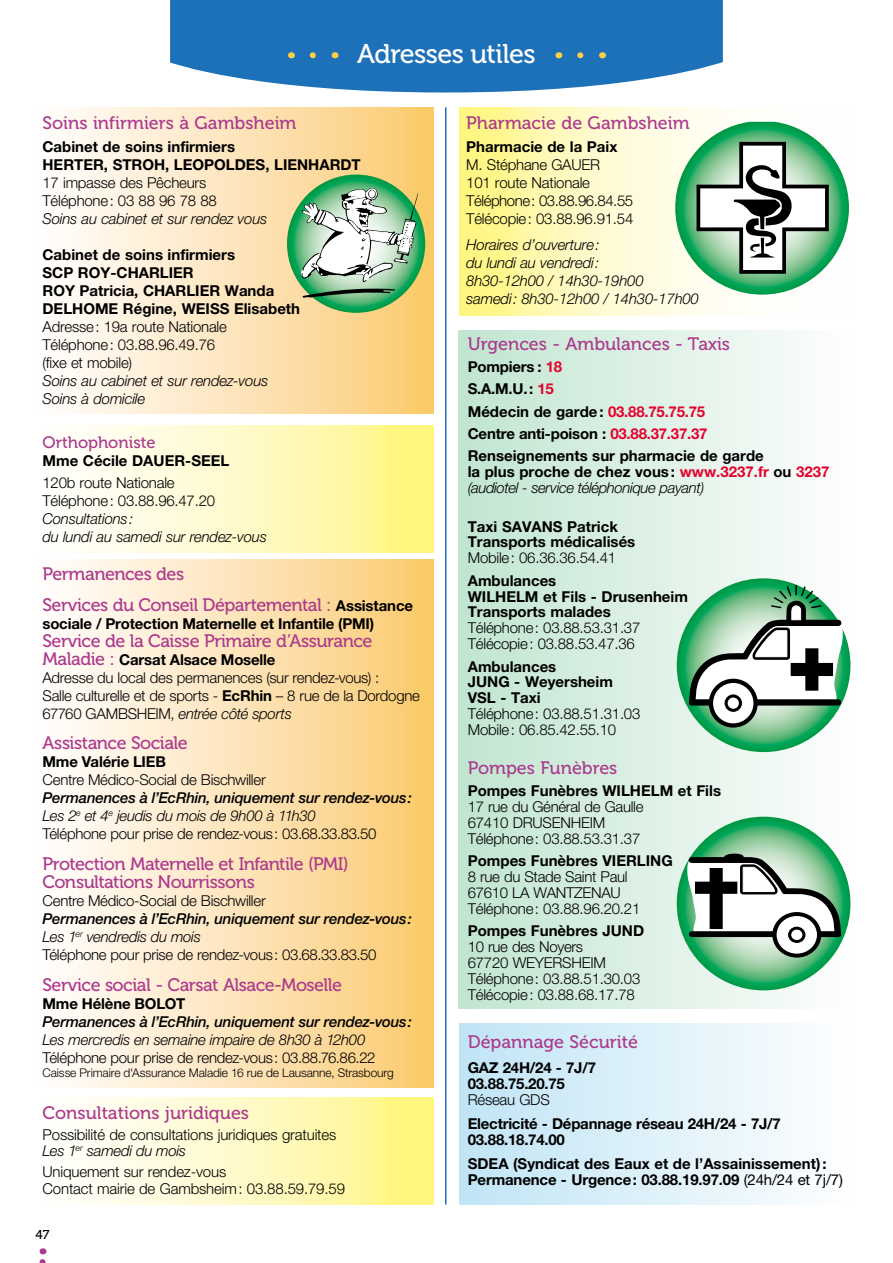
<style>
.page{position:relative;width:893px;height:1263px;background:#fff}
.page>*{position:absolute;margin:0;border:0;box-sizing:border-box;transform-origin:0 0}
.t1{font:27px "Museo 500";letter-spacing:-.02em;color:#fff}
.t2{font:18px/30.8px "Museo 500";letter-spacing:-.02em;color:#ab3a8d}
.t3{font:18px "Museo 500";color:#ab3a8d}
.t4{font:16.5px "Museo 500";color:#ab3a8d}
.t5{font:300 15px/18px "Ford";letter-spacing:-.015em;color:#000}
.t6{font:700 15px/15.9px "Ford";color:#000}
.t7{font:italic 300 15px/18px "Helvetica Neue";letter-spacing:-.015em;color:#000}
.t8{font:italic 500 15px "Ford";letter-spacing:-.015em;color:#000}
.t9{font:12.75px "Museo 500";color:#000}
.t10{font:300 12px "Ford";letter-spacing:-.01em;color:#000}
.s1{font-family:"Ford";font-weight:700;font-size:15px;color:#000}
.s2{font-family:"Museo 500";font-weight:400;font-size:18px;color:#ab3a8d}
.s3{font-weight:700}
.s4{font-style:italic}
.s5{color:#e4032e}
.s6{font-weight:400}
</style>
<div class="page">
<div style="left:458px;top:330px;width:399px;height:679px;background:linear-gradient(to right,#c1e5d0,#fefefe)"></div>
<div style="left:459px;top:1023px;width:400px;height:181px;background:linear-gradient(to right,#c0e4f6,#fffeff)"></div>
<hr style="left:445px;top:107px;width:1px;height:1097px;background:#1d71b8">
<div style="left:34px;top:425px;width:400px;height:127px;background:linear-gradient(to right,#fff,#fff582)"></div>
<div style="left:34px;top:1097px;width:400px;height:107px;background:linear-gradient(to right,#fff,#fff582)"></div>
<svg style="left:677px;top:578px;width:173px;height:174px;background:#21a85f"></svg>
<svg style="left:689px;top:585px;width:154px;height:143px"></svg>
<div style="left:34px;top:107px;width:400px;height:307px;background:linear-gradient(to right,#fff,#faca6f)"></div>
<svg style="left:287px;top:175px;width:138px;height:138px;background:#2eac66"></svg>
<svg style="left:301px;top:187px;width:117px;height:95px"></svg>
<svg style="left:303px;top:288px;width:92px;height:10px"></svg>
<svg style="left:40px;top:1248px;width:6px;height:15px"></svg>
<svg style="left:170px;top:0;width:553px;height:93px;background:#347fbe"></svg>
<svg style="left:313px;top:52px;width:11px;height:6px"></svg>
<svg style="left:580px;top:52px;width:11px;height:6px"></svg>
<div style="left:34px;top:560px;width:400px;height:527px;background:linear-gradient(to right,#fff,#fbca6f)"></div>
<svg style="left:459px;top:107px;width:317px;height:208px;background:#fef9bf"></svg>
<svg style="left:677px;top:817px;width:173px;height:173px;background:#3fb170"></svg>
<svg style="left:687px;top:852px;width:154px;height:105px"></svg>
<div style="left:777px;top:916px;width:40px;height:38px;background:#fff;border-radius:50%"></div>
<svg style="left:788px;top:927px;width:17px;height:16px"></svg>
<div style="left:791px;top:929px;width:11px;height:11px;background:#fff;border-radius:50%"></div>
<svg style="left:675px;top:122px;width:174px;height:173px"></svg>
<h1 class="t1" style="left:357px;top:39px;width:180px">Adresses utiles</h1>
<p class="t3" style="left:43px;top:113px;width:255px">Soins infirmiers à Gambsheim</p>
<p class="t6" style="left:43px;top:137px;width:320px;line-height:18px">Cabinet de soins infirmiers<br>HERTER, STROH, LEOPOLDES, LIENHARDT</p>
<p class="t5" style="left:43px;top:173px;width:176px">17 impasse des Pêcheurs<br>Téléphone: 03 88 96 78 88</p>
<p class="t7" style="left:43px;top:209px;width:226px">Soins au cabinet et sur rendez vous</p>
<p class="t6" style="left:43px;top:245px;width:259px;line-height:18px">Cabinet de soins infirmiers<br>SCP ROY-CHARLIER<br>ROY Patricia, CHARLIER Wanda<br>DELHOME Régine, WEISS Elisabeth</p>
<p class="t5" style="left:43px;top:317px;width:186px">Adresse: 19a route Nationale<br>Téléphone: 03.88.96.49.76 (fixe et mobile)</p>
<p class="t7" style="left:43px;top:371px;width:227px">Soins au cabinet et sur rendez-vous<br>Soins à domicile</p>
<p class="t4" style="left:43px;top:433px;width:115px">Orthophoniste</p>
<p class="t6" style="left:43px;top:452px;width:188px">Mme Cécile DAUER-SEEL</p>
<p class="t5" style="left:43px;top:473px;width:174px">120b route Nationale<br>Téléphone: 03.88.96.47.20</p>
<p class="t7" style="left:43px;top:510px;width:226px">Consultations:<br>du lundi au samedi sur rendez-vous</p>
<p class="t2" style="left:43px;top:559px;width:372px">Permanences des<br>Services du Conseil Départemental : <span class="s1">Assistance</span></p>
<p class="t6" style="left:43px;top:615px;width:333px">sociale / Protection Maternelle et Infantile (PMI)</p>
<p class="t2" style="left:43px;top:625px;width:331px">Service de la Caisse Primaire d’Assurance</p>
<p class="t5" style="left:43px;top:650px;width:379px"><span class="s2">Maladie :</span> <span class="s3">Carsat Alsace Moselle<br></span>Adresse du local des permanences (sur rendez-vous) :<br>Salle culturelle et de sports - <span class="s3">EcRhin</span> – 8 rue de la Dordogne 67760 GAMBSHEIM, <span class="s4">entrée côté sports</span></p>
<p class="t2" style="left:43px;top:728px;width:147px">Assistance Sociale</p>
<p class="t6" style="left:43px;top:754px;width:125px">Mme Valérie LIEB</p>
<p class="t5" style="left:43px;top:771px;width:225px">Centre Médico-Social de Bischwiller</p>
<p class="t8" style="left:43px;top:789px;width:371px">Permanences à l’EcRhin, uniquement sur rendez-vous:</p>
<p class="t7" style="left:43px;top:807px;width:275px">Les 2<sup>e</sup> et 4<sup>e</sup> jeudis du mois de 9h00 à 11h30</p>
<p class="t5" style="left:43px;top:825px;width:336px">Téléphone pour prise de rendez-vous: 03.68.33.83.50</p>
<p class="t2" style="left:43px;top:855px;width:308px;line-height:18px">Protection Maternelle et Infantile (PMI)<br>Consultations Nourrissons</p>
<p class="t5" style="left:43px;top:891px;width:225px">Centre Médico-Social de Bischwiller</p>
<p class="t8" style="left:43px;top:910px;width:371px">Permanences à l’EcRhin, uniquement sur rendez-vous:</p>
<p class="t7" style="left:43px;top:928px;width:160px">Les 1<sup>er</sup> vendredis du mois</p>
<p class="t5" style="left:43px;top:945px;width:336px">Téléphone pour prise de rendez-vous: 03.68.33.83.50</p>
<p class="t2" style="left:43px;top:970px;width:301px">Service social - Carsat Alsace-Moselle</p>
<p class="t6" style="left:43px;top:995px;width:144px">Mme Hélène BOLOT</p>
<p class="t8" style="left:43px;top:1013px;width:371px">Permanences à l’EcRhin, uniquement sur rendez-vous:</p>
<p class="t7" style="left:43px;top:1030px;width:324px">Les mercredis en semaine impaire de 8h30 à 12h00</p>
<p class="t5" style="left:43px;top:1048px;width:335px">Téléphone pour prise de rendez-vous: 03.88.76.86.22</p>
<p class="t10" style="left:43px;top:1066px;width:353px">Caisse Primaire d'Assurance Maladie 16 rue de Lausanne, Strasbourg</p>
<p class="t3" style="left:43px;top:1103px;width:208px">Consultations juridiques</p>
<p class="t5" style="left:43px;top:1125px;width:295px">Possibilité de consultations juridiques gratuites</p>
<p class="t7" style="left:43px;top:1142px;width:145px">Les 1<sup>er</sup> samedi du mois</p>
<p class="t5" style="left:43px;top:1163px;width:304px;line-height:16.5px">Uniquement sur rendez-vous<br>Contact mairie de Gambsheim: 03.88.59.79.59</p>
<p class="t9" style="left:36px;top:1227px;width:16px">47</p>
<p class="t3" style="left:466px;top:113px;width:225px">Pharmacie de Gambsheim</p>
<p class="t6" style="left:466px;top:138px;width:153px">Pharmacie de la Paix</p>
<p class="t5" style="left:466px;top:155px;width:169px">M. Stéphane GAUER<br>101 route Nationale<br>Téléphone: 03.88.96.84.55<br>Télécopie: 03.88.96.91.54</p>
<p class="t7" style="left:466px;top:236px;width:234px">Horaires d’ouverture:<br>du lundi au vendredi:<br>8h30-12h00 / 14h30-19h00<br>samedi: 8h30-12h00 / 14h30-17h00</p>
<p class="t3" style="left:468px;top:334px;width:264px">Urgences - Ambulances - Taxis</p>
<p class="t6" style="left:468px;top:355px;width:298px;line-height:22.4px">Pompiers : <span class="s5">18<br></span>S.A.M.U.: <span class="s5">15<br></span>Médecin de garde: <span class="s5">03.88.75.75.75<br></span>Centre anti-poison : <span class="s5">03.88.37.37.37<br></span>Renseignements sur pharmacie de garde</p>
<p class="t6" style="left:468px;top:463px;width:363px">la plus proche de chez vous: <span class="s5">www.3237.fr</span> ou <span class="s5">3237</span></p>
<p class="t7" style="left:468px;top:478px;width:238px">(audiotel - service téléphonique payant)</p>
<p class="t6" style="left:468px;top:518px;width:169px">Taxi SAVANS Patrick<br>Transports médicalisés</p>
<p class="t5" style="left:468px;top:549px;width:150px">Mobile: 06.36.36.54.41</p>
<p class="t6" style="left:468px;top:572px;width:222px">Ambulances<br>WILHELM et Fils - Drusenheim<br>Transports malades</p>
<p class="t5" style="left:468px;top:620px;width:174px;line-height:15.9px">Téléphone: 03.88.53.31.37<br>Télécopie: 03.88.53.47.36</p>
<p class="t6" style="left:468px;top:658px;width:147px">Ambulances<br>JUNG - Weyersheim<br>VSL - Taxi</p>
<p class="t5" style="left:468px;top:706px;width:174px;line-height:15.9px">Téléphone: 03.88.51.31.03<br>Mobile: 06.85.42.55.10</p>
<p class="t3" style="left:468px;top:758px;width:151px">Pompes Funèbres</p>
<p class="t6" style="left:468px;top:782px;width:255px">Pompes Funèbres WILHELM et Fils</p>
<p class="t5" style="left:468px;top:798px;width:177px;line-height:15.9px">17 rue du Général de Gaulle<br>67410 DRUSENHEIM<br>Téléphone: 03.88.53.31.37</p>
<p class="t6" style="left:468px;top:852px;width:206px">Pompes Funèbres VIERLING</p>
<p class="t5" style="left:468px;top:868px;width:174px;line-height:15.9px">8 rue du Stade Saint Paul<br>67610 LA WANTZENAU<br>Téléphone: 03.88.96.20.21</p>
<p class="t6" style="left:468px;top:922px;width:178px">Pompes Funèbres JUND</p>
<p class="t5" style="left:468px;top:938px;width:174px;line-height:15.9px">10 rue des Noyers<br>67720 WEYERSHEIM<br>Téléphone: 03.88.51.30.03<br>Télécopie: 03.88.68.17.78</p>
<p class="t3" style="left:468px;top:1032px;width:172px">Dépannage Sécurité</p>
<p class="t6" style="left:468px;top:1059px;width:130px">GAZ 24H/24 - 7J/7<br>03.88.75.20.75</p>
<p class="t5" style="left:468px;top:1090px;width:84px">Réseau GDS</p>
<p class="t6" style="left:468px;top:1115px;width:315px">Electricité - Dépannage réseau 24H/24 - 7J/7<br>03.88.18.74.00</p>
<p class="t6" style="left:468px;top:1155px;width:377px">SDEA (Syndicat des Eaux et de l’Assainissement):<br>Permanence - Urgence: 03.88.19.97.09 <span class="s6">(24h/24 et 7j/7)</span></p>
</div>
